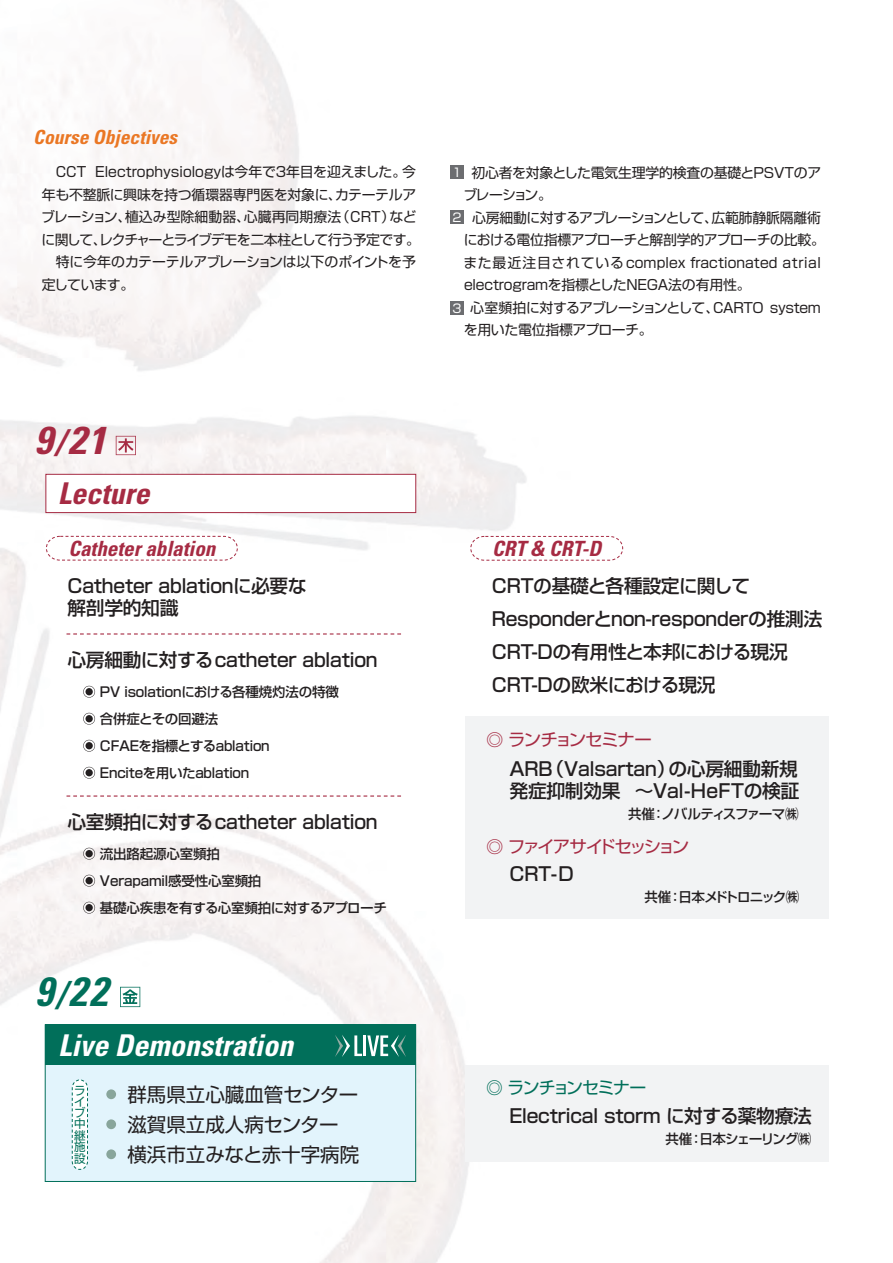
<style>
.page{position:relative;width:893px;height:1263px;background:#fff}
.page>*{position:absolute;margin:0;border:0;box-sizing:border-box;transform-origin:0 0}
.t1{font:italic 700 condensed 40.8px "Univers";color:#016f5a}
.t2{font:italic 700 condensed 38.85px "Univers";color:#a62b43;scale:1.05 1}
.t3{font:italic 700 condensed 30px "Univers";color:#fff}
.t4{font:italic 700 condensed 30px "Univers";color:#a62b43}
.t5{font:italic 700 condensed 21px "Univers";color:#a62b43}
.t6{font:19.5px/30px "Shin Go";color:#231f20}
.t7{font:italic 700 condensed 19.5px "Univers";color:#ea7724}
.t8{font:500 18.75px/33px "Shin Go";letter-spacing:-.015em;color:#231f20}
.t9{font:17.1px "Shin Go";letter-spacing:-.155em;color:#a62b43}
.t10{font:17.1px "Shin Go";letter-spacing:-.075em;color:#a62b43}
.t11{font:17.1px "Shin Go";letter-spacing:-.075em;color:#016f5a}
.t12{font:13.8px/22.5px "Shin Go";letter-spacing:-.015em;color:#231f20}
.t13{font:13.8px "Shin Go";letter-spacing:.005em;color:#231f20}
.t14{font:13.8px "Shin Go";letter-spacing:-.075em;color:#231f20}
.t15{font:13.8px "Shin Go";letter-spacing:-.035em;color:#231f20}
.t16{font:500 13.5px/27px "Shin Go";letter-spacing:-.015em;color:#231f20}
.t17{font:500 13.5px "Shin Go";letter-spacing:-.085em;color:#231f20}
.t18{font:500 13.5px "Shin Go";letter-spacing:-.055em;color:#231f20}
.t19{font:500 13.5px "Shin Go";letter-spacing:-.065em;color:#231f20}
.t20{font:12px "Shin Go";color:#fff}
.t21{font:11.7px/11.2px "Shin Go";color:#016f5a;text-align:justify}
.s1{font-size:33px}
.s2{font-size:34.8px}
</style>
<div class="page">
<div style="left:45px;top:1024px;width:371px;height:158px;background:#e2f4fc;border:1px solid #016f5a"></div>
<div style="left:465px;top:1065px;width:364px;height:97px;background:#f2f3f4"></div>
<div style="left:465px;top:716px;width:364px;height:203px;background:#f2f3f4"></div>
<div style="left:45px;top:1024px;width:371px;height:41px;background:#016f5a"></div>
<div style="left:45px;top:474px;width:371px;height:39px;background:#fff;border:1px solid #a62b43"></div>
<svg style="left:470px;top:536px;width:153px;height:25px"></svg>
<svg style="left:335px;top:1035px;width:71px;height:22px"></svg>
<svg style="left:67px;top:633px;width:335px;height:1px"></svg>
<svg style="left:67px;top:795px;width:335px;height:2px"></svg>
<svg style="left:46px;top:536px;width:192px;height:25px"></svg>
<div style="left:72px;top:1079px;width:16px;height:91px;background:#fff;border:1px dashed #016f5a;border-radius:8px"></div>
<div style="left:450px;top:166px;width:13px;height:13px;background:#6c6d70"></div>
<div style="left:450px;top:211px;width:13px;height:13px;background:#6c6d70"></div>
<div style="left:450px;top:301px;width:13px;height:13px;background:#6c6d70"></div>
<svg style="left:83px;top:848px;width:12px;height:11px"></svg>
<svg style="left:83px;top:875px;width:12px;height:11px"></svg>
<svg style="left:83px;top:902px;width:12px;height:11px"></svg>
<svg style="left:83px;top:686px;width:12px;height:12px"></svg>
<svg style="left:83px;top:713px;width:12px;height:12px"></svg>
<svg style="left:83px;top:740px;width:12px;height:12px"></svg>
<svg style="left:83px;top:767px;width:12px;height:12px"></svg>
<div style="left:106px;top:1089px;width:10px;height:10px;background:#88a59b;border-radius:50%"></div>
<div style="left:106px;top:1119px;width:10px;height:10px;background:#88a59b;border-radius:50%"></div>
<div style="left:106px;top:1149px;width:10px;height:10px;background:#88a59b;border-radius:50%"></div>
<svg style="left:120px;top:987px;width:20px;height:20px"></svg>
<svg style="left:116px;top:436px;width:20px;height:19px"></svg>
<h3 class="t7" style="left:33px;top:125px;width:146px">Course Objectives</h3>
<p class="t12" style="left:56px;top:160px;width:362px">CCT Electrophysiologyは今年で3年目を迎えました。今</p>
<p class="t12" style="left:42px;top:182px;width:376px">年も不整脈に興味を持つ循環器専門医を対象に、カテーテルア</p>
<p class="t13" style="left:41px;top:208px;width:377px">ブレーション、植込み型除細動器、心臓再同期療法（CRT）など</p>
<p class="t14" style="left:42px;top:230px;width:380px">に関して、レクチャーとライブデモを二本柱として行う予定です。</p>
<p class="t12" style="left:56px;top:250px;width:361px">特に今年のカテーテルアブレーションは以下のポイントを予</p>
<p class="t12" style="left:42px;top:272px;width:94px">定しています。</p>
<h2 class="t2" style="left:34px;top:417px;width:69px">9<span class="s1">/</span>21</h2>
<h3 class="t4" style="left:58px;top:475px;width:93px">Lecture</h3>
<h3 class="t5" style="left:68px;top:536px;width:149px">Catheter ablation</h3>
<p class="t12" style="left:463px;top:160px;width:359px;text-indent:8px">初心者を対象とした電気生理学的検査の基礎とPSVTのアブレーション。</p>
<p class="t15" style="left:472px;top:208px;width:350px">心房細動に対するアブレーションとして、広範肺静脈隔離術</p>
<p class="t12" style="left:464px;top:228px;width:363px">における電位指標アプローチと解剖学的アプローチの比較。</p>
<p class="t12" style="left:463px;top:250px;width:359px">また最近注目されているcomplex fractionated atrial</p>
<p class="t12" style="left:464px;top:273px;width:288px">electrogramを指標としたNEGA法の有用性。</p>
<p class="t12" style="left:470px;top:295px;width:352px">心室頻拍に対するアブレーションとして、CARTO system</p>
<p class="t12" style="left:464px;top:318px;width:190px">を用いた電位指標アプローチ。</p>
<p class="t20" style="left:452px;top:165px;width:11px">1</p>
<p class="t20" style="left:452px;top:210px;width:11px">2</p>
<p class="t20" style="left:452px;top:300px;width:11px">3</p>
<h3 class="t5" style="left:492px;top:536px;width:111px">CRT &amp; CRT-D</h3>
<h3 class="t8" style="left:67px;top:574px;width:241px;line-height:22.5px">Catheter ablationに必要な解剖学的知識</h3>
<h3 class="t8" style="left:492px;top:568px;width:332px">CRTの基礎と各種設定に関して<br>Responderとnon-responderの推測法<br>CRT-Dの有用性と本邦における現況<br>CRT-Dの欧米における現況</h3>
<h3 class="t8" style="left:67px;top:642px;width:312px">心房細動に対するcatheter ablation</h3>
<p class="t16" style="left:100px;top:678px;width:240px">PV isolationにおける各種焼灼法の特徴合併症とその回避法<br>CFAEを指標とするablation<br>Enciteを用いたablation</p>
<p class="t10" style="left:486px;top:728px;width:167px">◎ ランチョンセミナー</p>
<h3 class="t8" style="left:510px;top:756px;width:291px;line-height:22.5px">ARB（Valsartan）の心房細動新規発症抑制効果 ～Val-HeFTの検証</h3>
<p class="t17" style="left:628px;top:805px;width:172px">共催：ノバルティスファーマ㈱</p>
<p class="t9" style="left:486px;top:835px;width:205px">◎ ファイアサイドセッション</p>
<h3 class="t8" style="left:510px;top:856px;width:66px">CRT-D</h3>
<p class="t18" style="left:645px;top:888px;width:156px">共催：日本メドトロニック㈱</p>
<h3 class="t8" style="left:67px;top:804px;width:312px">心室頻拍に対するcatheter ablation</h3>
<p class="t16" style="left:100px;top:839px;width:288px">流出路起源心室頻拍<br>Verapamil感受性心室頻拍<br>基礎心疾患を有する心室頻拍に対するアプローチ</p>
<h1 class="t1" style="left:35px;top:967px;width:74px">9<span class="s2">/</span>22</h1>
<h3 class="t3" style="left:58px;top:1026px;width:236px">Live Demonstration</h3>
<p class="t21" style="left:74px;top:1084px;width:13px">ライブ中継施設</p>
<h3 class="t6" style="left:127px;top:1078px;width:233px">群馬県立心臓血管センター滋賀県立成人病センター横浜市立みなと赤十字病院</h3>
<p class="t11" style="left:486px;top:1076px;width:162px">◎ ランチョンセミナー</p>
<h3 class="t8" style="left:510px;top:1098px;width:304px">Electrical storm に対する薬物療法</h3>
<p class="t19" style="left:666px;top:1130px;width:147px">共催：日本シェーリング㈱</p>
</div>
